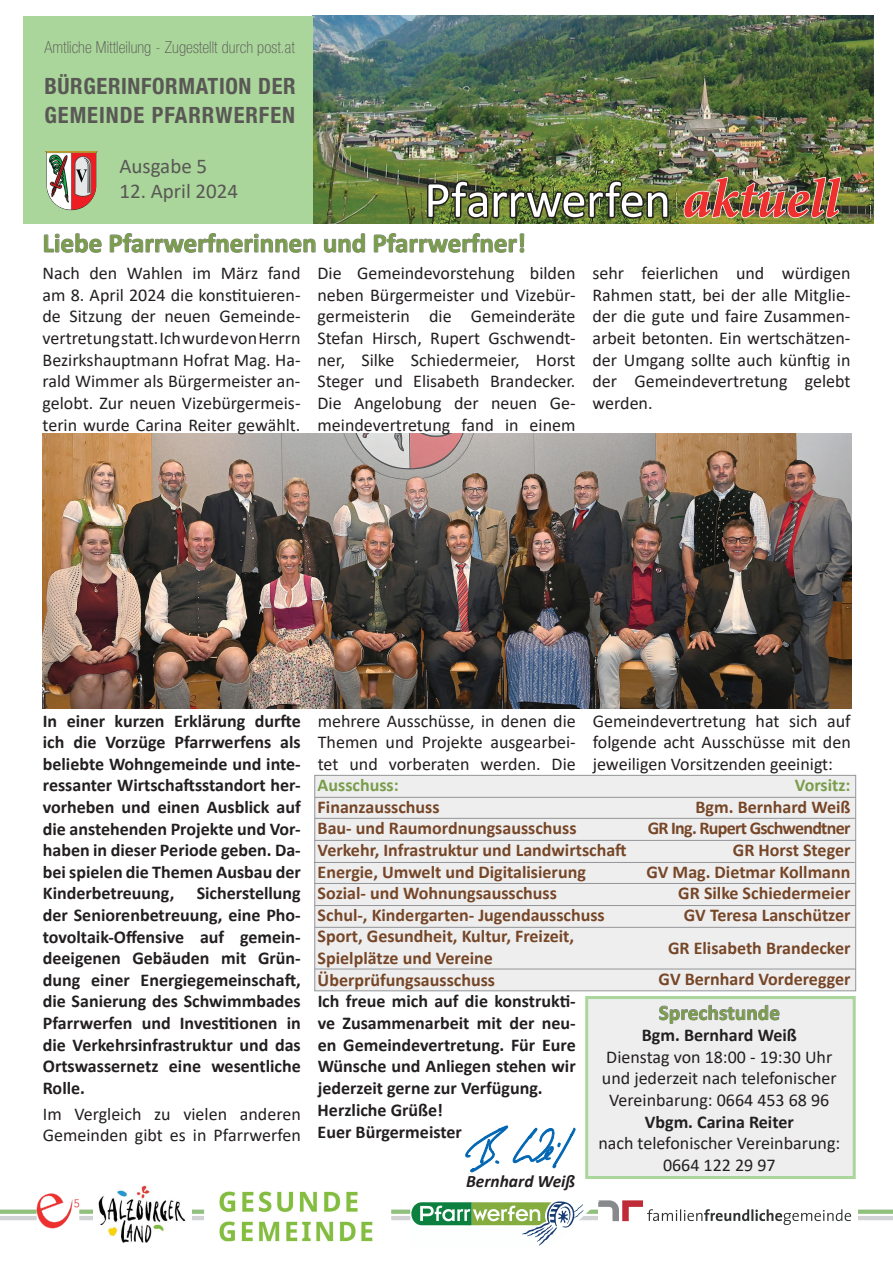
<style>
.page{position:relative;width:893px;height:1263px;background:#fff}
.page>*{position:absolute;margin:0;border:0;box-sizing:border-box;transform-origin:0 0}
.t1{font:51px "Calibri";letter-spacing:-.01em;color:#fff}
.t2{font:700 27px "Calibri";color:#799d4a}
.t3{font:700 condensed 22.5px/28.8px "Helvetica Neue LT Std";letter-spacing:.03em;color:#595855}
.t4{font:21px "Calibri";color:#595855}
.t5{font:700 21px "Calibri";letter-spacing:.01em;color:#799d4a}
.t6{font:18px/21.6px "Calibri";color:#231f20;text-align:justify}
.t7{font:700 18px/21.6px "Calibri";color:#231f20;text-align:justify}
.t8{font:700 18px/21.6px "Calibri";color:#764627}
.t9{font:700 18px "Calibri";color:#799d4a}
.t10{font:italic 700 17.4px "Calibri";color:#231f20}
.t11{font:100 condensed 16.5px "Helvetica Neue LT Std";letter-spacing:.005em;color:#595855}
.s1{font-family:"Minion Pro";font-weight:700;font-style:italic;font-size:55.5px;color:#ee302f}
</style>
<div class="page">
<img style="left:312px;top:16px;width:562px;height:207px">
<hr style="left:0;top:1216px;width:893px;height:4px;background:#d1d2d4">
<div style="left:0;top:1209px;width:893px;height:5px;background:#91bf7e"></div>
<div style="left:23px;top:16px;width:289px;height:207px;background:#aad59b"></div>
<img style="left:683px;top:176px;width:157px;height:43px">
<div style="left:598px;top:1209px;width:259px;height:17px;background:#fff"></div>
<svg style="left:410px;top:1200px;width:441px;height:46px"></svg>
<svg style="left:37px;top:1193px;width:42px;height:35px"></svg>
<img style="left:94px;top:1185px;width:97px;height:57px">
<img style="left:204px;top:1191px;width:187px;height:51px">
<img style="left:45px;top:151px;width:53px;height:59px">
<svg style="left:44px;top:233px;width:58px;height:20px"></svg>
<svg style="left:110px;top:233px;width:205px;height:20px"></svg>
<svg style="left:324px;top:233px;width:41px;height:20px"></svg>
<svg style="left:374px;top:173px;width:297px;height:80px"></svg>
<svg style="left:465px;top:1125px;width:110px;height:47px"></svg>
<img style="left:42px;top:433px;width:809px;height:276px">
<div style="left:314px;top:775px;width:542px;height:216px;background:#eeeeef;border:1px solid #939598"></div>
<div style="left:585px;top:996px;width:271px;height:183px;background:#eeeeef;border:3px solid #aad59b"></div>
<svg style="left:659px;top:1005px;width:120px;height:18px"></svg>
<hr style="left:315px;top:797px;width:541px;height:1px;background:#939598">
<hr style="left:315px;top:818px;width:541px;height:1px;background:#939598">
<hr style="left:315px;top:840px;width:541px;height:1px;background:#939598">
<hr style="left:314px;top:862px;width:541px;height:1px;background:#939598">
<hr style="left:315px;top:883px;width:541px;height:1px;background:#939598">
<hr style="left:315px;top:927px;width:541px;height:1px;background:#939598">
<hr style="left:315px;top:969px;width:541px;height:1px;background:#939598">
<hr style="left:315px;top:905px;width:541px;height:1px;background:#939598">
<p class="t11" style="left:44px;top:37px;width:252px">Amtliche Mittleilung - Zugestellt durch post.at</p>
<p class="t3" style="left:44px;top:71px;width:253px">BÜRGERINFORMATION DER<br>GEMEINDE PFARRWERFEN</p>
<p class="t4" style="left:119px;top:152px;width:89px">Ausgabe 5</p>
<p class="t4" style="left:119px;top:177px;width:120px">12. April 2024</p>
<h1 class="t1" style="left:424px;top:164px;width:417px">Pfarrwerfen <span class="s1">aktuell</span></h1>
<h2 class="t2" style="left:43px;top:224px;width:485px">Liebe Pfarrwerfnerinnen und Pfarrwerfner!</h2>
<p class="t6" style="left:43px;top:262px;width:259px">Nach den Wahlen im März fand am 8. April 2024 die konstituieren&shy;de Sitzung der neuen Gemeinde&shy;vertretung statt. Ich wurde von Herrn Bezirkshauptmann Hofrat Mag. Ha&shy;rald Wimmer als Bürgermeister an&shy;gelobt. Zur neuen Vizebürgermeis&shy;terin wurde Carina Reiter gewählt.</p>
<p class="t6" style="left:318px;top:262px;width:259px">Die Gemeindevorstehung bilden neben Bürgermeister und Vizebür&shy;germeisterin die Gemeinderäte Stefan Hirsch, Rupert Gschwendt&shy;ner, Silke Schiedermeier, Horst Steger und Elisabeth Brandecker.<br>Die Angelobung der neuen Ge&shy;meindevertretung fand in einem</p>
<p class="t6" style="left:592px;top:262px;width:259px">sehr feierlichen und würdigen Rahmen statt, bei der alle Mitglie&shy;der die gute und faire Zusammen&shy;arbeit betonten. Ein wertschätzen&shy;der Umgang sollte auch künftig in der Gemeindevertretung gelebt werden.</p>
<p class="t7" style="left:43px;top:709px;width:259px">In einer kurzen Erklärung durfte ich die Vorzüge Pfarrwerfens als beliebte Wohngemeinde und inte&shy;ressanter Wirtschaftsstandort her&shy;vorheben und einen Ausblick auf die anstehenden Projekte und Vor&shy;haben in dieser Periode geben. Da&shy;bei spielen die Themen Ausbau der Kinderbetreuung, Sicherstellung der Seniorenbetreuung, eine Pho&shy;tovoltaik-Offensive auf gemein&shy;deeigenen Gebäuden mit Grün&shy;dung einer Energiegemeinschaft, die Sanierung des Schwimmbades Pfarrwerfen und Investitionen in die Verkehrsinfrastruktur und das Ortswassernetz eine wesentliche Rolle.</p>
<p class="t6" style="left:43px;top:1102px;width:259px">Im Vergleich zu vielen anderen<br>Gemeinden gibt es in Pfarrwerfen</p>
<p class="t6" style="left:318px;top:709px;width:259px">mehrere Ausschüsse, in denen die Themen und Projekte ausgearbei&shy;tet und vorberaten werden. Die</p>
<p class="t6" style="left:593px;top:709px;width:259px">Gemeindevertretung hat sich auf folgende acht Ausschüsse mit den jeweiligen Vorsitzenden geeinigt:</p>
<p class="t9" style="left:318px;top:772px;width:83px">Ausschuss:</p>
<p class="t8" style="left:318px;top:796px;width:310px">Finanzausschuss<br>Bau- und Raumordnungsausschuss<br>Verkehr, Infrastruktur und Landwirtschaft<br>Energie, Umwelt und Digitalisierung<br>Sozial- und Wohnungsausschuss<br>Schul-, Kindergarten- Jugendausschuss<br>Sport, Gesundheit, Kultur, Freizeit,<br>Spielplätze und Vereine<br>Überprüfungsausschuss</p>
<p class="t9" style="left:795px;top:772px;width:57px">Vorsitz:</p>
<p class="t8" style="left:646px;top:796px;width:206px;text-align:right">Bgm. Bernhard Weiß<br>GR Ing. Rupert Gschwendtner<br>GR Horst Steger<br>GV Mag. Dietmar Kollmann<br>GR Silke Schiedermeier<br>GV Teresa Lanschützer</p>
<p class="t8" style="left:659px;top:932px;width:193px;line-height:31.5px;text-align:center">GR Elisabeth Brandecker<br>GV Bernhard Vorderegger</p>
<p class="t5" style="left:659px;top:998px;width:123px">Sprechstunde</p>
<p class="t7" style="left:642px;top:1024px;width:156px">Bgm. Bernhard Weiß</p>
<p class="t6" style="left:602px;top:1045px;width:236px;text-align:center">Dienstag von 18:00 - 19:30 Uhr und jederzeit nach telefonischer<br>Vereinbarung: 0664 453 68 96</p>
<p class="t7" style="left:645px;top:1110px;width:151px">Vbgm. Carina Reiter</p>
<p class="t6" style="left:598px;top:1132px;width:243px;text-align:center">nach telefonischer Vereinbarung:<br>0664 122 29 97</p>
<p class="t7" style="left:318px;top:990px;width:259px">Ich freue mich auf die konstrukti&shy;ve Zusammenarbeit mit der neu&shy;en Gemeindevertretung. Für Eure Wünsche und Anliegen stehen wir jederzeit gerne zur Verfügung.</p>
<p class="t7" style="left:318px;top:1099px;width:146px">Herzliche Grüße!<br>Euer Bürgermeister</p>
<p class="t10" style="left:466px;top:1169px;width:111px">Bernhard Weiß</p>
</div>
